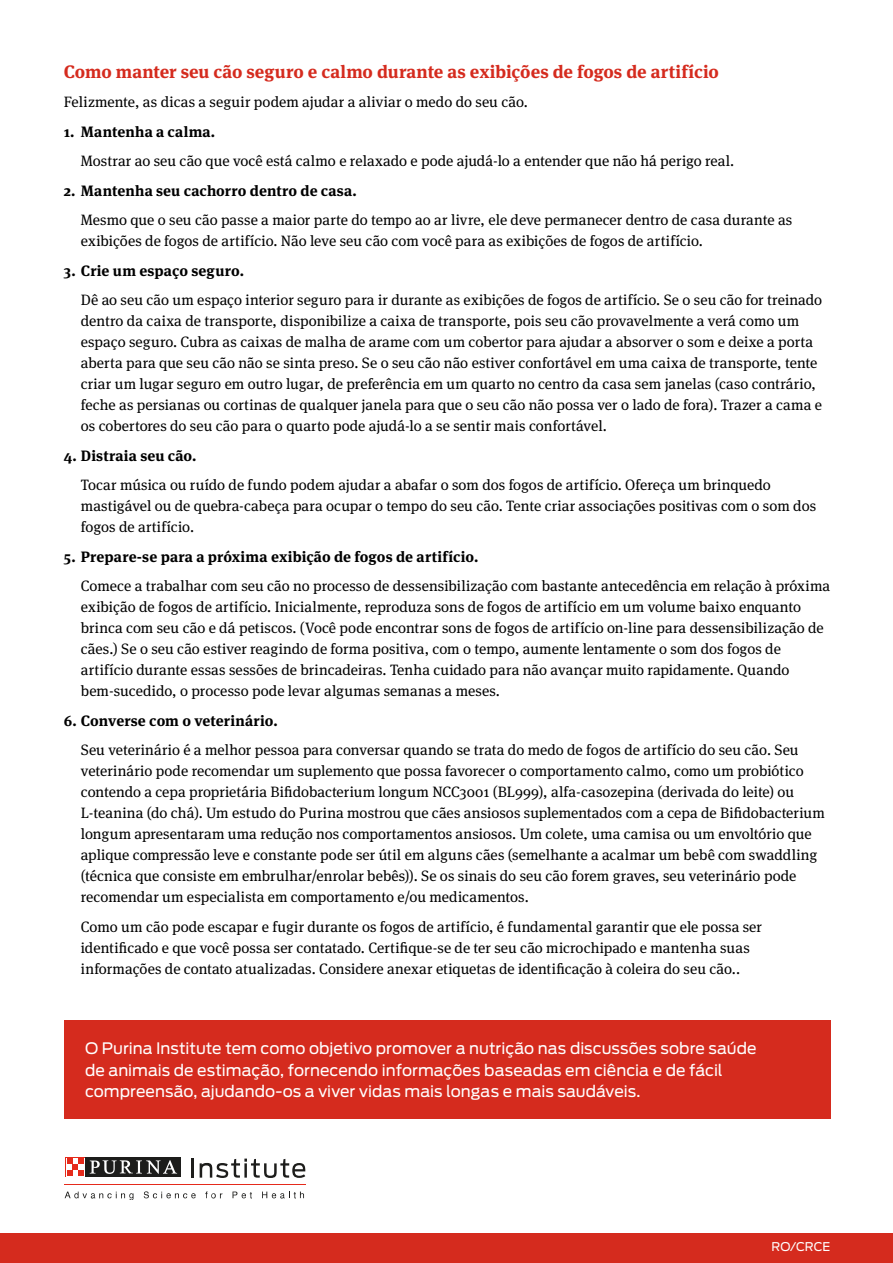
<style>
.page{position:relative;width:893px;height:1263px;background:#fff}
.page>*{position:absolute;margin:0;border:0;box-sizing:border-box;transform-origin:0 0}
.t1{font:700 18px "Meta Serif Pro";color:#d52b1e}
.t2{font:15.75px/21.8px "Antenna";color:#fff}
.t3{font:15px/21px "Meta Serif Pro";letter-spacing:.005em;color:#000}
.t4{font:700 15px "Meta Serif Pro";letter-spacing:.01em;color:#000}
.t5{font:12px "Antenna";color:#fff}
</style>
<div class="page">
<div style="left:0;top:1233px;width:893px;height:30px;background:#d52b1e"></div>
<hr style="left:65px;top:1184px;width:241px;height:1px;background:#e52a1b">
<svg style="left:192px;top:1158px;width:2px;height:19px"></svg>
<svg style="left:200px;top:1158px;width:105px;height:20px"></svg>
<svg style="left:65px;top:1191px;width:68px;height:9px"></svg>
<svg style="left:144px;top:1191px;width:52px;height:7px"></svg>
<svg style="left:205px;top:1191px;width:17px;height:7px"></svg>
<svg style="left:233px;top:1191px;width:19px;height:7px"></svg>
<svg style="left:262px;top:1191px;width:42px;height:7px"></svg>
<div style="left:65px;top:1157px;width:21px;height:20px;background:#1d1d1b"></div>
<svg style="left:65px;top:1157px;width:20px;height:20px"></svg>
<div style="left:86px;top:1157px;width:95px;height:20px;background:#1d1d1b"></div>
<svg style="left:90px;top:1160px;width:87px;height:14px"></svg>
<svg style="left:66px;top:1158px;width:18px;height:18px"></svg>
<svg style="left:67px;top:1158px;width:17px;height:17px"></svg>
<div style="left:64px;top:1020px;width:766px;height:99px;background:#d52b1e"></div>
<p class="t1" style="left:64px;top:57px;width:657px">Como manter seu cão seguro e calmo durante as exibições de fogos de artifício</p>
<p class="t3" style="left:64px;top:91px;width:466px">Felizmente, as dicas a seguir podem ajudar a aliviar o medo do seu cão.</p>
<p class="t4" style="left:64px;top:119px;width:153px">1. Mantenha a calma.</p>
<p class="t3" style="left:81px;top:150px;width:655px">Mostrar ao seu cão que você está calmo e relaxado e pode ajudá-lo a entender que não há perigo real.</p>
<p class="t4" style="left:64px;top:178px;width:295px">2. Mantenha seu cachorro dentro de casa.</p>
<p class="t3" style="left:81px;top:209px;width:713px">Mesmo que o seu cão passe a maior parte do tempo ao ar livre, ele deve permanecer dentro de casa durante as exibições de fogos de artifício. Não leve seu cão com você para as exibições de fogos de artifício.</p>
<p class="t4" style="left:64px;top:258px;width:182px">3. Crie um espaço seguro.</p>
<p class="t3" style="left:81px;top:289px;width:743px">Dê ao seu cão um espaço interior seguro para ir durante as exibições de fogos de artifício. Se o seu cão for treinado dentro da caixa de transporte, disponibilize a caixa de transporte, pois seu cão provavelmente a verá como um espaço seguro. Cubra as caixas de malha de arame com um cobertor para ajudar a absorver o som e deixe a porta aberta para que seu cão não se sinta preso. Se o seu cão não estiver confortável em uma caixa de transporte, tente criar um lugar seguro em outro lugar, de preferência em um quarto no centro da casa sem janelas (caso contrário, feche as persianas ou cortinas de qualquer janela para que o seu cão não possa ver o lado de fora). Trazer a cama e os cobertores do seu cão para o quarto pode ajudá-lo a se sentir mais confortável.</p>
<p class="t4" style="left:64px;top:443px;width:134px">4. Distraia seu cão.</p>
<p class="t3" style="left:81px;top:474px;width:737px">Tocar música ou ruído de fundo podem ajudar a abafar o som dos fogos de artifício. Ofereça um brinquedo mastigável ou de quebra-cabeça para ocupar o tempo do seu cão. Tente criar associações positivas com o som dos fogos de artifício.</p>
<p class="t4" style="left:64px;top:544px;width:416px">5. Prepare-se para a próxima exibição de fogos de artifício.</p>
<p class="t3" style="left:81px;top:575px;width:751px">Comece a trabalhar com seu cão no processo de dessensibilização com bastante antecedência em relação à próxima exibição de fogos de artifício. Inicialmente, reproduza sons de fogos de artifício em um volume baixo enquanto brinca com seu cão e dá petiscos. (Você pode encontrar sons de fogos de artifício on-line para dessensibilização de cães.) Se o seu cão estiver reagindo de forma positiva, com o tempo, aumente lentamente o som dos fogos de artifício durante essas sessões de brincadeiras. Tenha cuidado para não avançar muito rapidamente. Quando bem-sucedido, o processo pode levar algumas semanas a meses.</p>
<p class="t4" style="left:64px;top:708px;width:216px">6. Converse com o veterinário.</p>
<p class="t3" style="left:81px;top:739px;width:745px">Seu veterinário é a melhor pessoa para conversar quando se trata do medo de fogos de artifício do seu cão. Seu veterinário pode recomendar um suplemento que possa favorecer o comportamento calmo, como um probiótico contendo a cepa proprietária Bifidobacterium longum NCC3001 (BL999), alfa-casozepina (derivada do leite) ou L-teanina (do chá). Um estudo do Purina mostrou que cães ansiosos suplementados com a cepa de Bifidobacterium longum apresentaram uma redução nos comportamentos ansiosos. Um colete, uma camisa ou um envoltório que aplique compressão leve e constante pode ser útil em alguns cães (semelhante a acalmar um bebê com swaddling (técnica que consiste em embrulhar/enrolar bebês)). Se os sinais do seu cão forem graves, seu veterinário pode recomendar um especialista em comportamento e/ou medicamentos.</p>
<p class="t3" style="left:81px;top:915px;width:683px">Como um cão pode escapar e fugir durante os fogos de artifício, é fundamental garantir que ele possa ser identificado e que você possa ser contatado. Certifique-se de ter seu cão microchipado e mantenha suas informações de contato atualizadas. Considere anexar etiquetas de identificação à coleira do seu cão..</p>
<p class="t2" style="left:85px;top:1037px;width:673px">O Purina Institute tem como objetivo promover a nutrição nas discussões sobre saúde de animais de estimação, fornecendo informações baseadas em ciência e de fácil compreensão, ajudando-os a viver vidas mais longas e mais saudáveis.</p>
<p class="t5" style="left:771px;top:1239px;width:60px">RO/CRCE</p>
</div>
